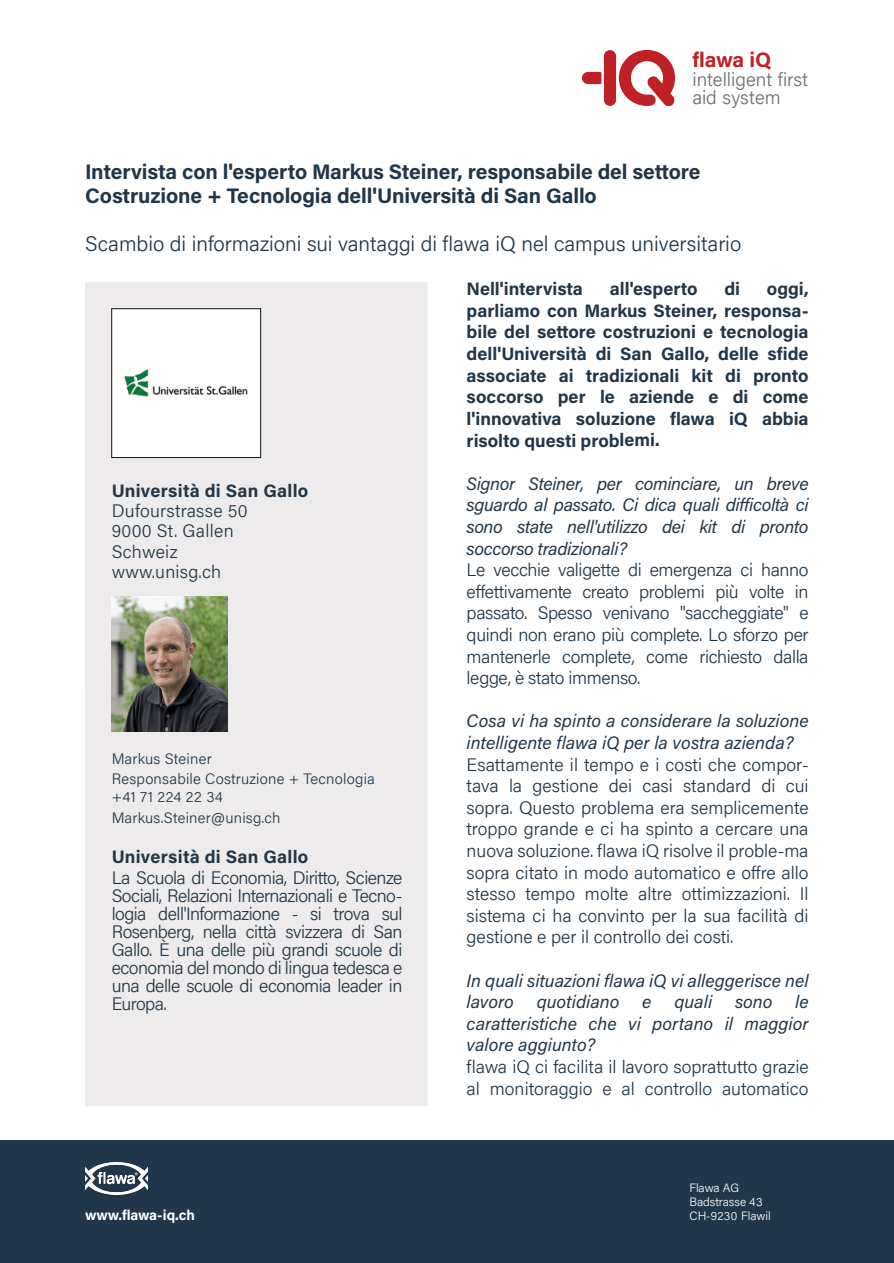
<style>
.page{position:relative;width:894px;height:1263px;background:#fff}
.page>*{position:absolute;margin:0;border:0;box-sizing:border-box;transform-origin:0 0}
.t1{font:700 21px/24px "Acumin Pro";letter-spacing:-.005em;color:#213749}
.t2{font:300 21px "Acumin Pro";color:#213749}
.t3{font:700 21px "Acumin Pro";letter-spacing:-.005em;color:#c02126}
.t4{font:300 19.05px/18.6px "Acumin Pro";color:#706e6d}
.t5{font:300 18px/21.6px "Acumin Pro";letter-spacing:-.005em;color:#213749;text-align:justify}
.t6{font:italic 18px/21.6px "Acumin Pro";color:#213749;text-align:justify}
.t7{font:700 18px/21.6px "Acumin Pro";color:#213749;text-align:justify}
.t8{font:300 18px/20.4px "Acumin Pro";letter-spacing:.015em;color:#213749}
.t9{font:300 15px/20.4px "Acumin Pro";letter-spacing:.015em;color:#213749}
.t10{font:700 14.25px "Acumin Pro";letter-spacing:-.01em;color:#fff}
.t11{font:300 12px/14.4px "Acumin Pro";letter-spacing:-.005em;color:#fff}
</style>
<div class="page">
<div style="left:0;top:1141px;width:893px;height:122px;background:#213749"></div>
<img style="left:85px;top:1162px;width:62px;height:32px">
<div style="left:603px;top:50px;width:13px;height:56px;background:#c02126;border-radius:6px"></div>
<svg style="left:618px;top:50px;width:56px;height:56px"></svg>
<svg style="left:582px;top:72px;width:19px;height:12px"></svg>
<div style="left:85px;top:282px;width:342px;height:824px;background:#edebeb"></div>
<img style="left:112px;top:596px;width:115px;height:136px">
<div style="left:112px;top:309px;width:148px;height:149px;background:#fff"></div>
<div style="left:111px;top:308px;width:150px;height:150px;border:1px solid #16140f"></div>
<img style="left:124px;top:369px;width:124px;height:28px">
<p class="t3" style="left:692px;top:51px;width:80px">flawa iQ</p>
<p class="t4" style="left:692px;top:72px;width:117px">intelligent first aid system</p>
<p class="t1" style="left:85px;top:162px;width:616px">Intervista con l'esperto Markus Steiner, responsabile del settore<br>Costruzione + Tecnologia dell'Università di San Gallo</p>
<p class="t2" style="left:85px;top:235px;width:657px">Scambio di informazioni sui vantaggi di flawa iQ nel campus universitario</p>
<p class="t7" style="left:466px;top:280px;width:118px">Nell'intervista</p>
<p class="t7" style="left:609px;top:280px;width:89px">all'esperto</p>
<p class="t7" style="left:724px;top:280px;width:17px">di</p>
<p class="t7" style="left:466px;top:280px;width:343px;text-indent:300px">oggi, parliamo con Markus Steiner, responsa&shy;bile del settore costruzioni e tecnologia dell'Università di San Gallo, delle sfide associate ai tradizionali kit di pronto soccorso per le aziende e di come l'innovativa soluzione flawa iQ abbia risolto questi problemi.</p>
<p class="t6" style="left:466px;top:475px;width:343px">Signor Steiner, per cominciare, un breve sguardo al passato. Ci dica quali difficoltà ci sono state nell'utilizzo dei kit di pronto soccorso tradizionali?</p>
<p class="t5" style="left:466px;top:561px;width:343px">Le vecchie valigette di emergenza ci hanno effettivamente creato problemi più volte in passato. Spesso venivano "saccheggiate" e quindi non erano più complete. Lo sforzo per mantenerle complete, come richiesto dalla legge, è stato immenso.</p>
<p class="t6" style="left:466px;top:712px;width:343px">Cosa vi ha spinto a considerare la soluzione intelligente flawa iQ per la vostra azienda?</p>
<p class="t5" style="left:466px;top:755px;width:343px">Esattamente il tempo e i costi che compor&shy;tava la gestione dei casi standard di cui sopra. Questo problema era semplicemente troppo grande e ci ha spinto a cercare una nuova soluzione. flawa iQ risolve il proble-ma sopra citato in modo automatico e offre allo stesso tempo molte altre ottimizzazioni. Il sistema ci ha convinto per la sua facilità di gestione e per il controllo dei costi.</p>
<p class="t6" style="left:466px;top:971px;width:343px">In quali situazioni flawa iQ vi alleggerisce nel lavoro</p>
<p class="t7" style="left:112px;top:481px;width:198px">Università di San Gallo</p>
<p class="t8" style="left:112px;top:502px;width:137px">Dufourstrasse 50<br>9000 St. Gallen<br>Schweiz www.unisg.ch</p>
<p class="t9" style="left:112px;top:750px;width:265px">Markus Steiner<br>Responsabile Costruzione + Tecnologia</p>
<p class="t9" style="left:112px;top:788px;width:170px">+41 71 224 22 34<br>Markus.Steiner@unisg.ch</p>
<p class="t7" style="left:112px;top:848px;width:198px">Università di San Gallo</p>
<p class="t5" style="left:112px;top:871px;width:292px;line-height:18px">La Scuola di Economia, Diritto, Scienze Sociali, Relazioni Internazionali e Tecno&shy;logia dell'Informazione - si trova sul Rosenberg, nella città svizzera di San Gallo. È una delle più grandi scuole di economia del mondo di lingua tedesca e una delle scuole di economia leader in Europa.</p>
<p class="t6" style="left:466px;top:993px;width:343px;text-indent:328px">le caratteristiche che vi portano il maggior valore aggiunto?</p>
<p class="t5" style="left:466px;top:1058px;width:343px">flawa iQ ci facilita il lavoro soprattutto grazie al monitoraggio e al controllo automatico</p>
<p class="t6" style="left:536px;top:993px;width:84px">quotidiano</p>
<p class="t6" style="left:642px;top:993px;width:11px">e</p>
<p class="t6" style="left:674px;top:993px;width:39px">quali</p>
<p class="t6" style="left:734px;top:993px;width:39px">sono</p>
<p class="t11" style="left:689px;top:1181px;width:75px">Flawa AG<br>Badstrasse 43</p>
<p class="t10" style="left:85px;top:1210px;width:111px">www.flawa-iq.ch</p>
<p class="t11" style="left:689px;top:1210px;width:83px">CH-9230 Flawil</p>
</div>
